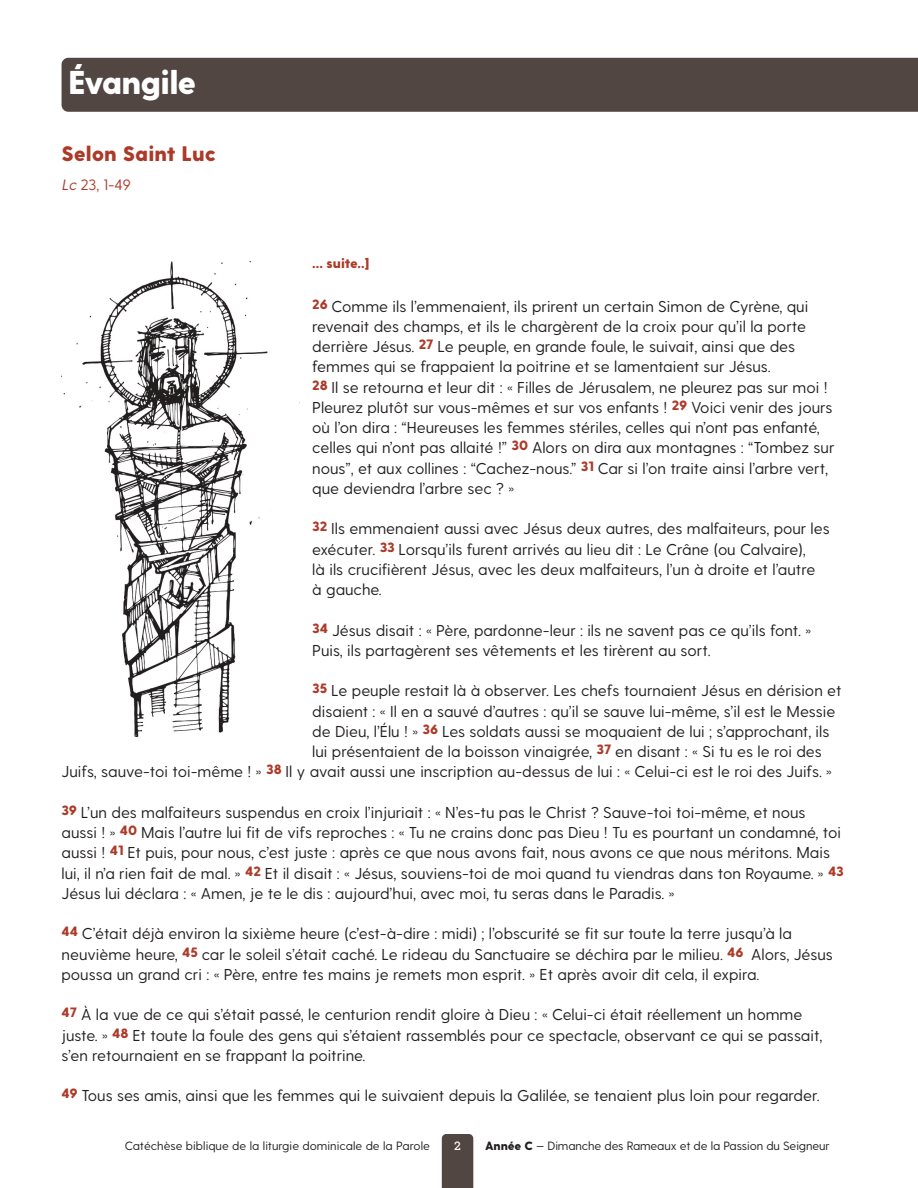
<style>
.page{position:relative;width:918px;height:1188px;background:#fff}
.page>*{position:absolute;margin:0;border:0;box-sizing:border-box;transform-origin:0 0}
.t1{font:800 33px "Greycliff CF";letter-spacing:-.03em;color:#fff}
.t2{font:800 21px "Greycliff CF";color:#ac3a28}
.t3{font:15.75px/20.2px "Greycliff CF";color:#231f20}
.t4{font:15px "Greycliff CF";color:#ac3a28}
.t5{font:800 13.5px "Greycliff CF";letter-spacing:-.005em;color:#ac3a28}
.t6{font:12px "Greycliff CF";letter-spacing:-.01em;color:#231f20}
.t7{font:600 12px "Visby Slab CF";color:#fff}
.s1{font-style:italic}
.s2{font-weight:800}
</style>
<div class="page">
<div style="left:62px;top:58px;width:855px;height:54px;background:#524642"></div>
<div style="left:442px;top:1134px;width:31px;height:54px;background:#524642"></div>
<svg style="left:917px;top:58px;width:1px;height:54px"></svg>
<img style="left:63px;top:261px;width:205px;height:476px">
<h1 class="t1" style="left:68px;top:67px;width:130px">Évangile</h1>
<h2 class="t2" style="left:62px;top:145px;width:156px">Selon Saint Luc</h2>
<p class="t4" style="left:62px;top:178px;width:71px"><span class="s1">Lc</span> 23, 1-49</p>
<p class="t5" style="left:312px;top:257px;width:59px">... suite..]</p>
<p class="t3" style="left:312px;top:297px;width:524px"><sup>26</sup> Comme ils l’emmenaient, ils prirent un certain Simon de Cyrène, qui revenait des champs, et ils le chargèrent de la croix pour qu’il la porte derrière Jésus. <sup>27</sup> Le peuple, en grande foule, le suivait, ainsi que des femmes qui se frappaient la poitrine et se lamentaient sur Jésus.<br><sup>28</sup> Il se retourna et leur dit : « Filles de Jérusalem, ne pleurez pas sur moi !<br>Pleurez plutôt sur vous-mêmes et sur vos enfants ! <sup>29</sup> Voici venir des jours où l’on dira : “Heureuses les femmes stériles, celles qui n’ont pas enfanté, celles qui n’ont pas allaité !” <sup>30</sup> Alors on dira aux montagnes : “Tombez sur nous”, et aux collines : “Cachez-nous.” <sup>31</sup> Car si l’on traite ainsi l’arbre vert, que deviendra l’arbre sec ? »</p>
<p class="t3" style="left:312px;top:520px;width:519px"><sup>32</sup> Ils emmenaient aussi avec Jésus deux autres, des malfaiteurs, pour les exécuter. <sup>33</sup> Lorsqu’ils furent arrivés au lieu dit : Le Crâne (ou Calvaire),<br>là ils crucifièrent Jésus, avec les deux malfaiteurs, l’un à droite et l’autre<br>à gauche.</p>
<p class="t3" style="left:312px;top:621px;width:500px"><sup>34</sup> Jésus disait : « Père, pardonne-leur : ils ne savent pas ce qu’ils font. »<br>Puis, ils partagèrent ses vêtements et les tirèrent au sort.</p>
<p class="t3" style="left:312px;top:682px;width:531px"><sup>35</sup> Le peuple restait là à observer. Les chefs tournaient Jésus en dérision et</p>
<p class="t3" style="left:312px;top:702px;width:525px">disaient : « Il en a sauvé d’autres : qu’il se sauve lui-même, s’il est le Messie</p>
<p class="t3" style="left:312px;top:722px;width:519px">de Dieu, l’Élu ! » <sup>36</sup> Les soldats aussi se moquaient de lui ; s’approchant, ils</p>
<p class="t3" style="left:312px;top:742px;width:511px">lui présentaient de la boisson vinaigrée, <sup>37</sup> en disant : « Si tu es le roi des</p>
<p class="t3" style="left:62px;top:763px;width:772px">Juifs, sauve-toi toi-même ! » <sup>38</sup> Il y avait aussi une inscription au-dessus de lui : « Celui-ci est le roi des Juifs. »</p>
<p class="t3" style="left:62px;top:803px;width:784px"><sup>39</sup> L’un des malfaiteurs suspendus en croix l’injuriait : « N’es-tu pas le Christ ? Sauve-toi toi-même, et nous aussi ! » <sup>40</sup> Mais l’autre lui fit de vifs reproches : « Tu ne crains donc pas Dieu ! Tu es pourtant un condamné, toi aussi ! <sup>41</sup> Et puis, pour nous, c’est juste : après ce que nous avons fait, nous avons ce que nous méritons. Mais lui, il n’a rien fait de mal. » <sup>42</sup> Et il disait : « Jésus, souviens-toi de moi quand tu viendras dans ton Royaume. » <sup>43<br></sup>Jésus lui déclara : « Amen, je te le dis : aujourd’hui, avec moi, tu seras dans le Paradis. »</p>
<p class="t3" style="left:62px;top:925px;width:773px"><sup>44</sup> C’était déjà environ la sixième heure (c’est-à-dire : midi) ; l’obscurité se fit sur toute la terre jusqu’à la neuvième heure, <sup>45</sup> car le soleil s’était caché. Le rideau du Sanctuaire se déchira par le milieu. <sup>46</sup> Alors, Jésus poussa un grand cri : « Père, entre tes mains je remets mon esprit. » Et après avoir dit cela, il expira.</p>
<p class="t3" style="left:62px;top:1006px;width:762px"><sup>47</sup> À la vue de ce qui s’était passé, le centurion rendit gloire à Dieu : « Celui-ci était réellement un homme juste. » <sup>48</sup> Et toute la foule des gens qui s’étaient rassemblés pour ce spectacle, observant ce qui se passait, s’en retournaient en se frappant la poitrine.</p>
<p class="t3" style="left:62px;top:1087px;width:760px"><sup>49</sup> Tous ses amis, ainsi que les femmes qui le suivaient depuis la Galilée, se tenaient plus loin pour regarder.</p>
<p class="t6" style="left:485px;top:1141px;width:346px"><span class="s2">Année C</span> — Dimanche des Rameaux et de la Passion du Seigneur</p>
<p class="t6" style="left:125px;top:1141px;width:307px">Catéchèse biblique de la liturgie dominicale de la Parole</p>
<p class="t7" style="left:454px;top:1140px;width:8px">2</p>
</div>
